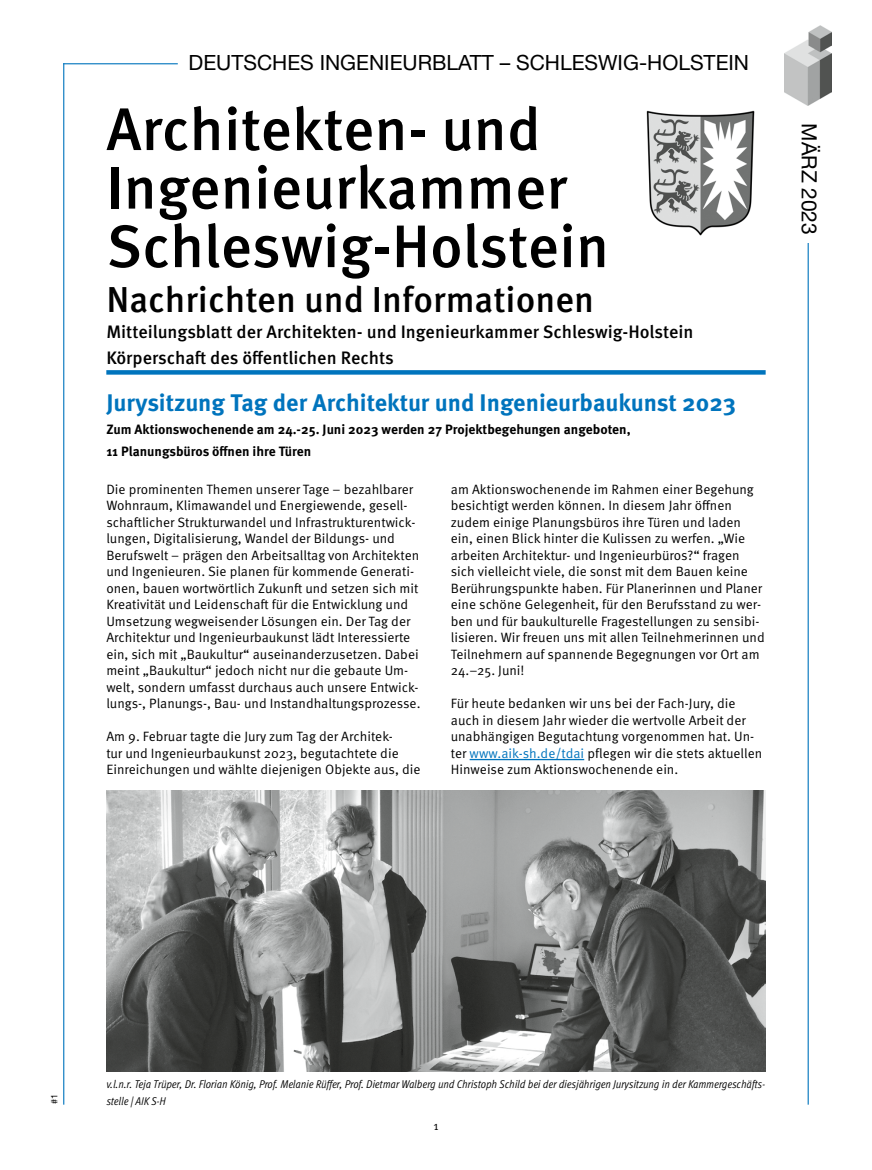
<style>
.page{position:relative;width:872px;height:1170px;background:#fff}
.page>*{position:absolute;margin:0;border:0;box-sizing:border-box;transform-origin:0 0}
.Titel{font:500 60px "Meta OT";color:#000}
.Titel_Unterzeile{font:500 36px "Meta OT";color:#000}
.Headline_16_pt{font:700 24px "Meta OT";color:#0074bd}
.t1{font:21px "Helvetica Neue LT Std";color:#000}
.Titel_letzte_Zeile{font:500 18px "Meta OT";color:#000}
.Fließtext{font:13.5px/16.5px "Meta OT Norm";color:#000}
.Subline{font:700 13.5px/22.5px "Meta OT";color:#000}
.t2{font:12px "Meta OT Norm";color:#000}
.Bildunterschrift{font:11.25px/16.5px "Meta OT Cond Norm Ita";color:#000}
.t3{font:9px "Helvetica Neue LT Std";color:#000}
.s1{color:#0074bd}
</style>
<div class="page">
<hr style="left:807px;top:222px;width:1px;height:882px;background:#0074bd">
<hr style="left:63px;top:63px;width:1px;height:1041px;background:#0074bd">
<hr style="left:63px;top:63px;width:115px;height:1px;background:#0074bd">
<div style="left:797px;top:123px;width:24px;height:120px;background:#fff"></div>
<img style="left:784px;top:26px;width:47px;height:79px">
<img style="left:646px;top:111px;width:109px;height:124px">
<svg style="left:106px;top:370px;width:659px;height:4px;background:#0978bf"></svg>
<hr style="left:469px;top:758px;width:115px;height:2px;background:#0074bd">
<img style="left:106px;top:791px;width:659px;height:280px">
<h3 class="t1" style="left:189px;top:50px;width:562px">DEUTSCHES INGENIEURBLATT – SCHLESWIG-HOLSTEIN</h3>
<p class="Titel" style="left:106px;top:92px;width:436px">Architekten- und</p>
<p class="Titel" style="left:106px;top:150px;width:462px">Ingenieurkammer</p>
<p class="Titel" style="left:106px;top:209px;width:504px">Schleswig-Holstein</p>
<p class="Titel_Unterzeile" style="left:106px;top:277px;width:489px">Nachrichten und Informationen</p>
<p class="Titel_letzte_Zeile" style="left:106px;top:320px;width:589px">Mitteilungsblatt der Architekten- und Ingenieurkammer Schleswig-Holstein</p>
<p class="Titel_letzte_Zeile" style="left:106px;top:346px;width:289px">Körperschaft des öffentlichen Rechts</p>
<p class="Headline_16_pt" style="left:106px;top:387px;width:631px">Jurysitzung Tag der Architektur und Ingenieurbaukunst 2023</p>
<p class="Subline" style="left:106px;top:418px;width:526px">Zum Aktionswochenende am 24.-25. Juni 2023 werden 27 Projektbegehungen angeboten,<br>11 Planungsbüros öffnen ihre Türen</p>
<p class="Fließtext" style="left:106px;top:481px;width:316px">Die prominenten Themen unserer Tage – bezahlbarer Wohnraum, Klimawandel und Energiewende, gesell&shy;schaftlicher Strukturwandel und Infrastrukturentwick&shy;lungen, Digitalisierung, Wandel der Bildungs- und Berufswelt – prägen den Arbeitsalltag von Architekten und Ingenieuren. Sie planen für kommende Generati&shy;onen, bauen wortwörtlich Zukunft und setzen sich mit Kreativität und Leidenschaft für die Entwicklung und Umsetzung wegweisender Lösungen ein. Der Tag der Architektur und Ingenieurbaukunst lädt Interessierte ein, sich mit „Baukultur“ auseinanderzusetzen. Dabei meint „Baukultur“ jedoch nicht nur die gebaute Um&shy;welt, sondern umfasst durchaus auch unsere Entwick&shy;lungs-, Planungs-, Bau- und Instandhaltungsprozesse.</p>
<p class="Fließtext" style="left:106px;top:728px;width:315px">Am 9. Februar tagte die Jury zum Tag der Architek-<br>tur und Ingenieurbaukunst 2023, begutachtete die<br>Einreichungen und wählte diejenigen Objekte aus, die</p>
<p class="Fließtext" style="left:451px;top:481px;width:315px">am Aktionswochenende im Rahmen einer Begehung besichtigt werden können. In diesem Jahr öffnen zudem einige Planungsbüros ihre Türen und laden ein, einen Blick hinter die Kulissen zu werfen. „Wie arbeiten Architektur- und Ingenieurbüros?“ fragen sich vielleicht viele, die sonst mit dem Bauen keine Berührungspunkte haben. Für Planerinnen und Planer eine schöne Gelegenheit, für den Berufsstand zu wer&shy;ben und für baukulturelle Fragestellungen zu sensibi&shy;lisieren. Wir freuen uns mit allen Teilnehmerinnen und Teilnehmern auf spannende Begegnungen vor Ort am 24.–25. Juni!</p>
<p class="Fließtext" style="left:451px;top:695px;width:313px">Für heute bedanken wir uns bei der Fach-Jury, die auch in diesem Jahr wieder die wertvolle Arbeit der unabhängigen Begutachtung vorgenommen hat. Un&shy;ter <span class="s1">www.aik-sh.de/tdai</span> pflegen wir die stets aktuellen Hinweise zum Aktionswochenende ein.</p>
<h3 class="t1" style="left:821px;top:123px;width:113px;rotate:90deg">MÄRZ 2023</h3>
<p class="t3" style="left:49px;top:1104px;width:12px;rotate:-90deg">#1</p>
<p class="Bildunterschrift" style="left:106px;top:1075px;width:660px">v.l.n.r. Teja Trüper, Dr. Florian König, Prof. Melanie Rüffer, Prof. Dietmar Walberg und Christoph Schild bei der diesjährigen Jurysitzung in der Kammergeschäfts&shy;stelle | AIK S-H</p>
<p class="t2" style="left:433px;top:1118px;width:7px">1</p>
</div>
